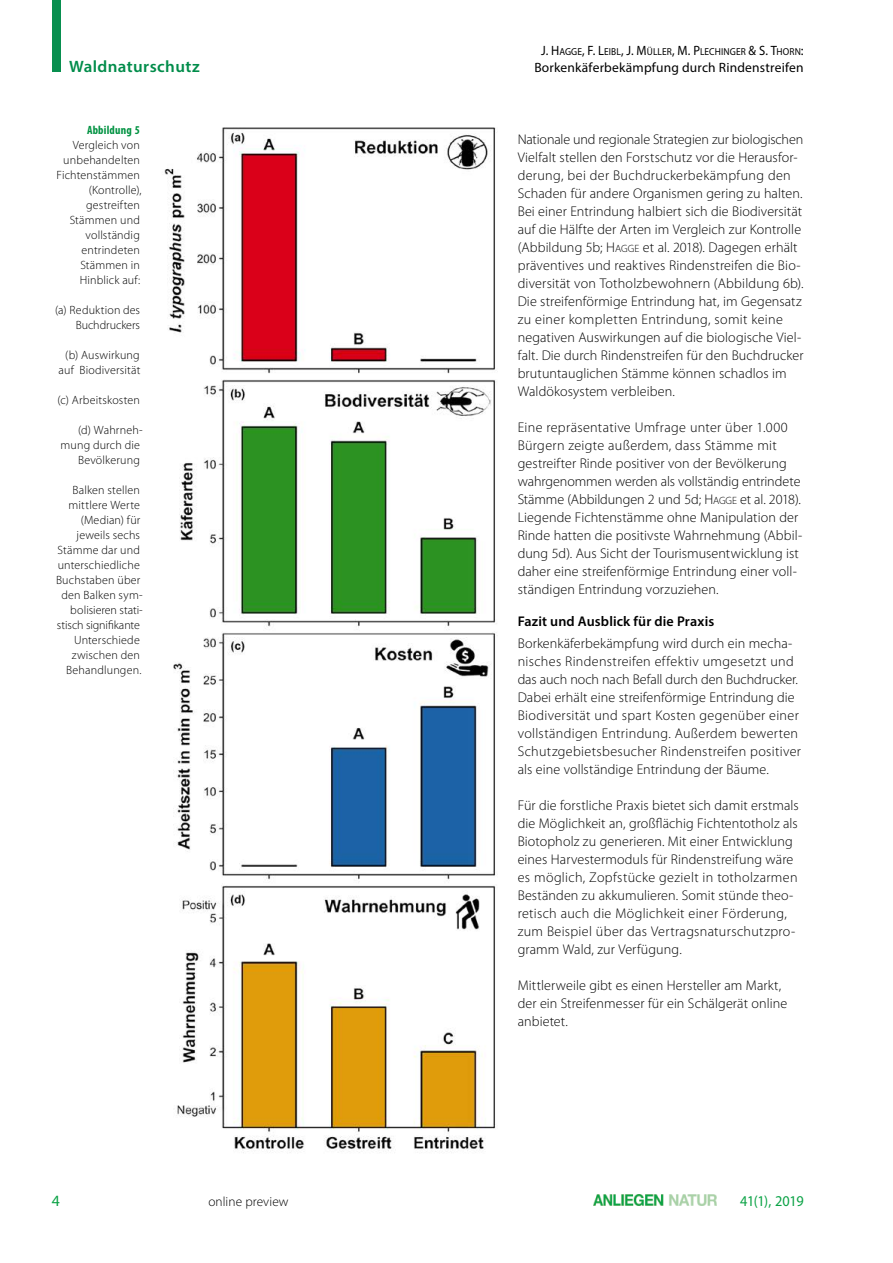
<style>
.page{position:relative;width:893px;height:1263px;background:#fff}
.page>*{position:absolute;margin:0;border:0;box-sizing:border-box;transform-origin:0 0}
.t1{font:600 16.5px "Myriad Pro";letter-spacing:.02em;color:#008c4a}
.t2{font:15.75px "Myriad Pro";color:#0aa245}
.t3{font:15px "Myriad Pro";letter-spacing:-.025em;color:#0aa245;scale:.95 1}
.P1__Fließtext_2Sp{font:300 14.1px/18px "Myriad Pro";letter-spacing:.01em;color:#000}
.t4{font:13.5px "Myriad Pro";letter-spacing:.015em;color:#000}
.t5{font:300 13.35px "Myriad Pro";letter-spacing:.005em;color:#000}
.P5__Bildlegende{font:300 12px/15px "Myriad Pro";letter-spacing:.015em;color:#000;text-align:right}
.t6{font:10.2px "Myriad Pro";letter-spacing:.015em;color:#000;scale:.93 1}
.s1{font-size:13.5px}
.s2{font-weight:700;font-stretch:condensed;color:#009241}
.s3{font-style:inherit}
.s4{font-size:10.65px}
.s5{font-weight:600}
</style>
<div class="page">
<img style="left:164px;top:127px;width:333px;height:1026px">
<div style="left:52px;top:0;width:8px;height:72px;background:#088f4f"></div>
<img style="left:593px;top:1194px;width:123px;height:12px">
<p class="t6" style="left:541px;top:45px;width:284px"><span class="s1">J.</span> <span class="s1">H</span>AGGE<span class="s1">, F.</span> <span class="s1">L</span>EIBL<span class="s1">, J.</span> <span class="s1">M</span>ÜLL ER<span class="s1">, M.</span> <span class="s1">P</span>LECHINGER <span class="s1">&amp; S.</span> <span class="s1">T</span>HORN<span class="s1">:</span></p>
<p class="t1" style="left:69px;top:56px;width:132px">Waldnaturschutz</p>
<p class="t4" style="left:534px;top:59px;width:271px">Borkenkäferbekämpfung durch Rindenstreifen</p>
<p class="P5__Bildlegende" style="left:56px;top:122px;width:87px"><span class="s2">Abbildung 5<br></span>Vergleich von unbehandelten<br>Fichtenstämmen (Kontrolle), gestreiften<br>Stämmen und vollständig entrindeten<br>Stämmen in<br>Hinblick auf:</p>
<p class="P5__Bildlegende" style="left:55px;top:302px;width:86px">(a) Reduktion des<br>Buchdruckers</p>
<p class="P5__Bildlegende" style="left:59px;top:347px;width:83px;text-align:center">(b) Auswirkung auf Biodiversität</p>
<p class="P5__Bildlegende" style="left:57px;top:392px;width:84px">(c) Arbeitskosten</p>
<p class="P5__Bildlegende" style="left:61px;top:422px;width:84px">(d) Wahrneh&shy;mung durch die<br>Bevölkerung</p>
<p class="P5__Bildlegende" style="left:56px;top:482px;width:88px">Balken stellen mittlere Werte (Median) für jeweils sechs<br>Stämme dar und unterschiedliche<br>Buchstaben über den Balken sym&shy;bolisieren stati&shy;stisch signifikante<br>Unterschiede zwischen den<br>Behandlungen.</p>
<p class="P1__Fließtext_2Sp" style="left:518px;top:130px;width:287px">Nationale und regionale Strategien zur biologischen Vielfalt stellen den Forstschutz vor die Herausfor&shy;derung, bei der Buchdruckerbekämpfung den Schaden für andere Organismen gering zu halten.<br>Bei einer Entrindung halbiert sich die Biodiversität auf die Hälfte der Arten im Vergleich zur Kontrolle (Abbildung 5b; <span class="s3">H</span><span class="s4">AGGE</span> et al. 2018). Dagegen erhält präventives und reaktives Rindenstreifen die Bio&shy;diversität von Totholzbewohnern (Abbildung 6b).<br>Die streifenförmige Entrindung hat, im Gegensatz zu einer kompletten Entrindung, somit keine negativen Auswirkungen auf die biologische Viel&shy;falt. Die durch Rindenstreifen für den Buchdrucker brutuntauglichen Stämme können schadlos im Waldökosystem verbleiben.</p>
<p class="P1__Fließtext_2Sp" style="left:518px;top:418px;width:286px">Eine repräsentative Umfrage unter über 1.000<br>Bürgern zeigte außerdem, dass Stämme mit gestreifter Rinde positiver von der Bevölkerung wahrgenommen werden als vollständig entrindete Stämme (Abbildungen 2 und 5d; <span class="s3">H</span><span class="s4">AGGE</span> et al. 2018).<br>Liegende Fichtenstämme ohne Manipulation der Rinde hatten die positivste Wahrnehmung (Abbil&shy;dung 5d). Aus Sicht der Tourismusentwicklung ist daher eine streifenförmige Entrindung einer voll&shy;ständigen Entrindung vorzuziehen.</p>
<p class="P1__Fließtext_2Sp" style="left:518px;top:609px;width:276px;line-height:22.5px"><span class="s5">Fazit und Ausblick für die Praxis<br></span>Borkenkäferbekämpfung wird durch ein mecha-</p>
<p class="P1__Fließtext_2Sp" style="left:518px;top:652px;width:285px">nisches Rindenstreifen effektiv umgesetzt und das auch noch nach Befall durch den Buchdrucker.<br>Dabei erhält eine streifenförmige Entrindung die Biodiversität und spart Kosten gegenüber einer vollständigen Entrindung. Außerdem bewerten Schutzgebietsbesucher Rindenstreifen positiver als eine vollständige Entrindung der Bäume.</p>
<p class="P1__Fließtext_2Sp" style="left:518px;top:796px;width:282px">Für die forstliche Praxis bietet sich damit erstmals die Möglichkeit an, großflächig Fichtentotholz als Biotopholz zu generieren. Mit einer Entwicklung eines Harvestermoduls für Rindenstreifung wäre es möglich, Zopfstücke gezielt in totholzarmen Beständen zu akkumulieren. Somit stünde theo&shy;retisch auch die Möglichkeit einer Förderung, zum Beispiel über das Vertragsnaturschutzpro&shy;gramm Wald, zur Verfügung.</p>
<p class="P1__Fließtext_2Sp" style="left:518px;top:976px;width:271px">Mittlerweile gibt es einen Hersteller am Markt, der ein Streifenmesser für ein Schälgerät online anbietet.</p>
<p class="t2" style="left:52px;top:1191px;width:10px">4</p>
<p class="t3" style="left:740px;top:1191px;width:68px">41(1), 2019</p>
<p class="t5" style="left:208px;top:1194px;width:82px">online preview</p>
</div>
